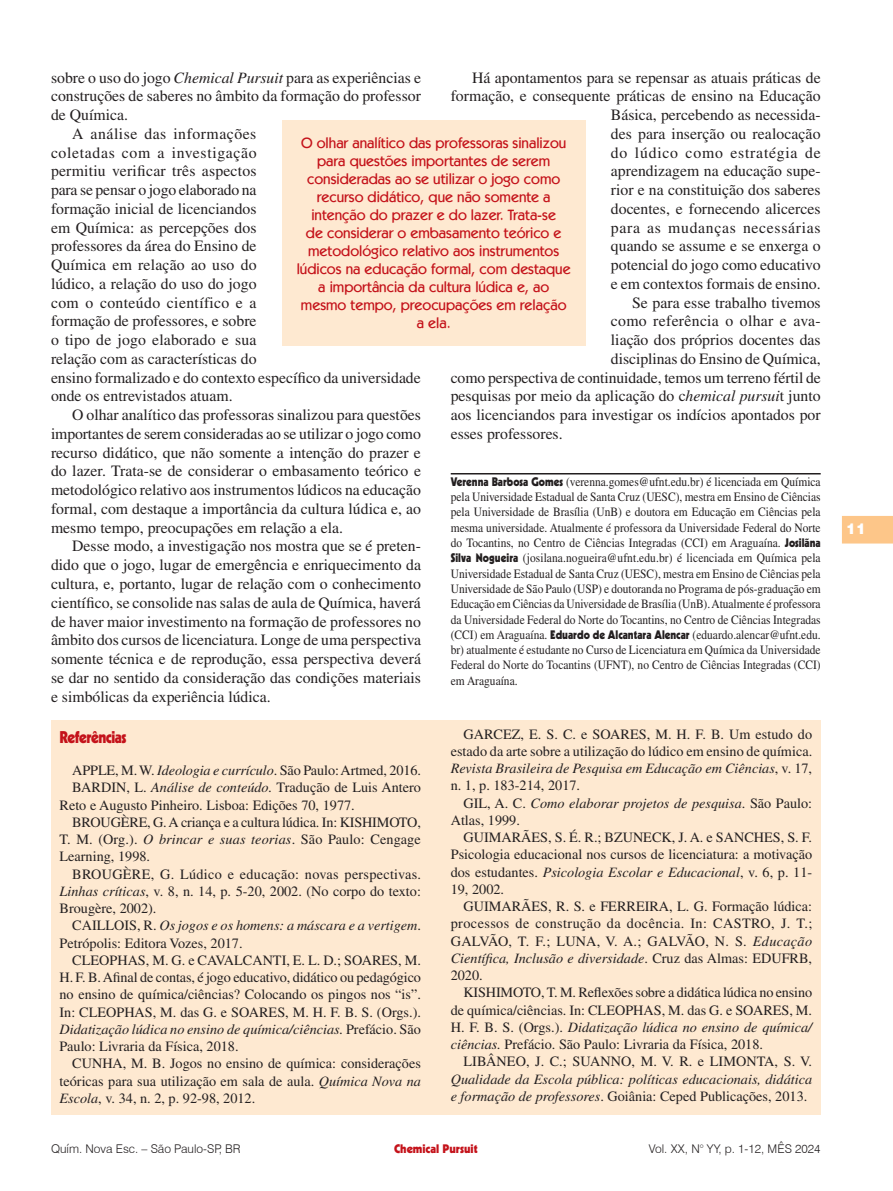
<style>
.page{position:relative;width:893px;height:1191px;background:#fff}
.page>*{position:absolute;margin:0;border:0;box-sizing:border-box;transform-origin:0 0}
.Seção{font:900 16.5px "Kabel LT Std";letter-spacing:-.03em;color:#c4121a;scale:.9 1}
.t1{font:15.75px/18.8px "Times LT Std";color:#231f20;text-align:justify}
.t2{font:15.75px "Times LT Std";letter-spacing:.02em;color:#231f20}
.Olho{font:500 15px/18px "Kabel IT Cby BT";color:#c4121a;text-align:center}
.t3{font:900 15px "Swiss 721 BT";color:#fff}
.Bibliografia{font:14.25px/17.2px "Times LT Std";color:#231f20;text-align:justify}
.Bibliografia-2{font:italic 14.25px/17.2px "Times LT Std";color:#231f20}
.Credito_Autor{font:12.75px/15.3px "Times LT Std";color:#231f20;text-align:justify;scale:.9 1}
.t4{font:300 12px "Swiss 721 BT";color:#231f20}
.t5{font:900 12px "Kabel LT Std";color:#c4121a}
.s1{font-style:italic}
.s2{font-family:"Kabel LT Std";font-weight:900;font-size:12px}
.s3{font-style:normal}
</style>
<div class="page">
<svg style="left:842px;top:516px;width:51px;height:27px"></svg>
<hr style="left:451px;top:473px;width:370px;height:1px;background:#231f20">
<div style="left:282px;top:120px;width:303px;height:225px;background:#fee9d1"></div>
<div style="left:51px;top:720px;width:770px;height:394px;background:#fee9d1"></div>
<p class="t1" style="left:51px;top:68px;width:371px">sobre o uso do jogo <span class="s1">Chemical Pursuit</span> para as experiências e construções de saberes no âmbito da formação do professor de Química.</p>
<p class="t1" style="left:51px;top:124px;width:371px;text-align:left;text-indent:21px">A análise das informações<br>coletadas com a investigação<br>permitiu verificar três aspectos<br>para se pensar o jogo elaborado na<br>formação inicial de licenciandos<br>em Química: as percepções dos<br>professores da área do Ensino de<br>Química em relação ao uso do<br>lúdico, a relação do uso do jogo<br>com o conteúdo científico e a<br>formação de professores, e sobre<br>o tipo de jogo elaborado e sua<br>relação com as características do<br>ensino formalizado e do contexto específico da universidade onde os entrevistados atuam.</p>
<p class="t1" style="left:51px;top:405px;width:371px;text-indent:21px">O olhar analítico das professoras sinalizou para questões importantes de serem consideradas ao se utilizar o jogo como recurso didático, que não somente a intenção do prazer e do lazer. Trata-se de considerar o embasamento teórico e metodológico relativo aos instrumentos lúdicos na educação formal, com destaque a importância da cultura lúdica e, ao mesmo tempo, preocupações em relação a ela.</p>
<p class="t1" style="left:51px;top:537px;width:372px;text-indent:21px">Desse modo, a investigação nos mostra que se é preten&shy;dido que o jogo, lugar de emergência e enriquecimento da cultura, e, portanto, lugar de relação com o conhecimento científico, se consolide nas salas de aula de Química, haverá de haver maior investimento na formação de professores no âmbito dos cursos de licenciatura. Longe de uma perspectiva somente técnica e de reprodução, essa perspectiva deverá se dar no sentido da consideração das condições materiais e simbólicas da experiência lúdica.</p>
<p class="t1" style="left:451px;top:68px;width:371px;text-align:right">Há apontamentos para se repensar as atuais práticas de formação, e consequente práticas de ensino na Educação Básica, percebendo as necessida-<br>des para inserção ou realocação<br>do lúdico como estratégia de<br>aprendizagem na educação supe-<br>rior e na constituição dos saberes<br>docentes, e fornecendo alicerces<br>para as mudanças necessárias<br>quando se assume e se enxerga o<br>potencial do jogo como educativo<br>e em contextos formais de ensino.</p>
<p class="t1" style="left:632px;top:293px;width:190px">Se para esse trabalho tivemos</p>
<p class="t2" style="left:611px;top:312px;width:211px">como referência o olhar e ava-</p>
<p class="t1" style="left:611px;top:330px;width:211px">liação dos próprios docentes das</p>
<p class="t1" style="left:611px;top:349px;width:211px">disciplinas do Ensino de Química,</p>
<p class="t1" style="left:451px;top:368px;width:372px">como perspectiva de continuidade, temos um terreno fértil de</p>
<p class="t1" style="left:451px;top:387px;width:371px">pesquisas por meio da aplicação do c<span class="s1">hemical pursui</span>t junto</p>
<p class="t1" style="left:451px;top:405px;width:371px">aos licenciandos para investigar os indícios apontados por</p>
<p class="t1" style="left:451px;top:424px;width:113px">esses professores.</p>
<p class="Credito_Autor" style="left:451px;top:474px;width:413px"><span class="s2">Verenna Barbosa Gomes</span> (verenna.gomes@ufnt.edu.br) é licenciada em Química pela Universidade Estadual de Santa Cruz (UESC), mestra em Ensino de Ciências pela Universidade de Brasília (UnB) e doutora em Educação em Ciências pela mesma universidade. Atualmente é professora da Universidade Federal do Norte do Tocantins, no Centro de Ciências Integradas (CCI) em Araguaína. <span class="s2">Josilãna Silva Nogueira</span> (josilana.nogueira@ufnt.edu.br) é licenciada em Química pela Universidade Estadual de Santa Cruz (UESC), mestra em Ensino de Ciências pela Universidade de São Paulo (USP) e doutoranda no Programa de pós-graduação em Educação em Ciências da Universidade de Brasília (UnB). Atualmente é professora da Universidade Federal do Norte do Tocantins, no Centro de Ciências Integradas (CCI) em Araguaína. <span class="s2">Eduardo de Alcantara Alencar</span> (eduardo.alencar@ufnt.edu. br) atualmente é estudante no Curso de Licenciatura em Química da Universidade Federal do Norte do Tocantins (UFNT), no Centro de Ciências Integradas (CCI) em Araguaína.</p>
<p class="Olho" style="left:297px;top:134px;width:276px">O olhar analítico das professoras sinalizou para questões importantes de serem consideradas ao se utilizar o jogo como recurso didático, que não somente a intenção do prazer e do lazer. Trata-se<br>de considerar o embasamento teórico e metodológico relativo aos instrumentos lúdicos na educação formal, com destaque a importância da cultura lúdica e, ao mesmo tempo, preocupações em relação a ela.</p>
<p class="Seção" style="left:60px;top:726px;width:76px">Referências</p>
<p class="Bibliografia" style="left:72px;top:761px;width:350px">APPLE, M. W. <span class="s1">Ideologia e currículo</span>. São Paulo: Artmed, 2016.</p>
<p class="Bibliografia" style="left:60px;top:779px;width:363px;text-indent:13px">BARDIN, L. <span class="s1">Análise de conteúdo.</span> Tradução de Luis Antero<br>Reto e Augusto Pinheiro. Lisboa: Edições 70, 1977.</p>
<p class="Bibliografia" style="left:60px;top:813px;width:363px;text-indent:13px">BROUGÈRE, G. A criança e a cultura lúdica. In: KISHIMOTO, T. M. (Org.). <span class="s1">O brincar e suas teorias</span>. São Paulo: Cengage Learning, 1998.</p>
<p class="Bibliografia" style="left:60px;top:865px;width:363px;text-indent:13px">BROUGÈRE, G. Lúdico e educação: novas perspectivas.<br><span class="s1">Linhas críticas</span>, v. 8, n. 14, p. 5-20, 2002. (No corpo do texto:<br>Brougère, 2002).</p>
<p class="Bibliografia" style="left:60px;top:917px;width:363px;text-indent:13px">CAILLOIS, R. <span class="s1">Os jogos e os homens: a máscara e a vertigem</span>.<br>Petrópolis: Editora Vozes, 2017.</p>
<p class="Bibliografia" style="left:60px;top:951px;width:363px;text-indent:13px">CLEOPHAS, M. G. e CAVALCANTI, E. L. D.; SOARES, M.<br>H. F. B. Afinal de contas, é jogo educativo, didático ou pedagógico no ensino de química/ciências? Colocando os pingos nos “is”.<br>In: CLEOPHAS, M. das G. e SOARES, M. H. F. B. S. (Orgs.).<br><span class="s1">Didatização lúdica no ensino de química/ciências.</span> Prefácio. São Paulo: Livraria da Física, 2018.</p>
<p class="Bibliografia" style="left:60px;top:1055px;width:363px;text-indent:13px">CUNHA, M. B. Jogos no ensino de química: considerações teóricas para sua utilização em sala de aula. <span class="s1">Química Nova na Escola</span>, v. 34, n. 2, p. 92-98, 2012.</p>
<p class="Bibliografia" style="left:451px;top:725px;width:363px;text-indent:13px">GARCEZ, E. S. C. e SOARES, M. H. F. B. Um estudo do estado da arte sobre a utilização do lúdico em ensino de química.<br><span class="s1">Revista Brasileira de Pesquisa em Educação em Ciências</span>, v. 17, n. 1, p. 183-214, 2017.</p>
<p class="Bibliografia-2" style="left:451px;top:794px;width:363px;text-indent:13px"><span class="s3">GIL, A. C.</span> Como elaborar projetos de pesquisa<span class="s3">. São Paulo:<br>Atlas, 1999.</span></p>
<p class="Bibliografia" style="left:451px;top:828px;width:363px;text-indent:13px">GUIMARÃES, S. É. R.; BZUNECK, J. A. e SANCHES, S. F.<br>Psicologia educacional nos cursos de licenciatura: a motivação dos estudantes. <span class="s1">Psicologia Escolar e Educacional</span>, v. 6, p. 11- 19, 2002.</p>
<p class="Bibliografia" style="left:451px;top:897px;width:363px;text-indent:13px">GUIMARÃES, R. S. e FERREIRA, L. G. Formação lúdica: processos de construção da docência. In: CASTRO, J. T.; GALVÃO, T. F.; LUNA, V. A.; GALVÃO, N. S. <span class="s1">Educação Científica, Inclusão e diversidade</span>. Cruz das Almas: EDUFRB, 2020.</p>
<p class="Bibliografia" style="left:451px;top:984px;width:363px;text-indent:13px">KISHIMOTO, T. M. Reflexões sobre a didática lúdica no ensino de química/ciências. In: CLEOPHAS, M. das G. e SOARES, M.<br>H. F. B. S. (Orgs.). <span class="s1">Didatização lúdica no ensino de química/ ciências.</span> Prefácio. São Paulo: Livraria da Física, 2018.</p>
<p class="Bibliografia-2" style="left:451px;top:1053px;width:363px;text-align:justify;text-indent:13px"><span class="s3">LIBÂNEO, J. C.; SUANNO, M. V. R. e LIMONTA, S. V.<br></span>Qualidade da Escola pública: políticas educacionais, didática e formação de professores<span class="s3">. Goiânia: Ceped Publicações, 2013.</span></p>
<p class="t4" style="left:51px;top:1141px;width:191px">Quím. Nova Esc. – São Paulo-SP, BR</p>
<p class="t4" style="left:649px;top:1141px;width:173px">Vol. XX, N° YY, p. 1-12, MÊS 2024</p>
<p class="t5" style="left:394px;top:1141px;width:85px">Chemical Pursuit</p>
<p class="t3" style="left:846px;top:519px;width:21px">11</p>
</div>
